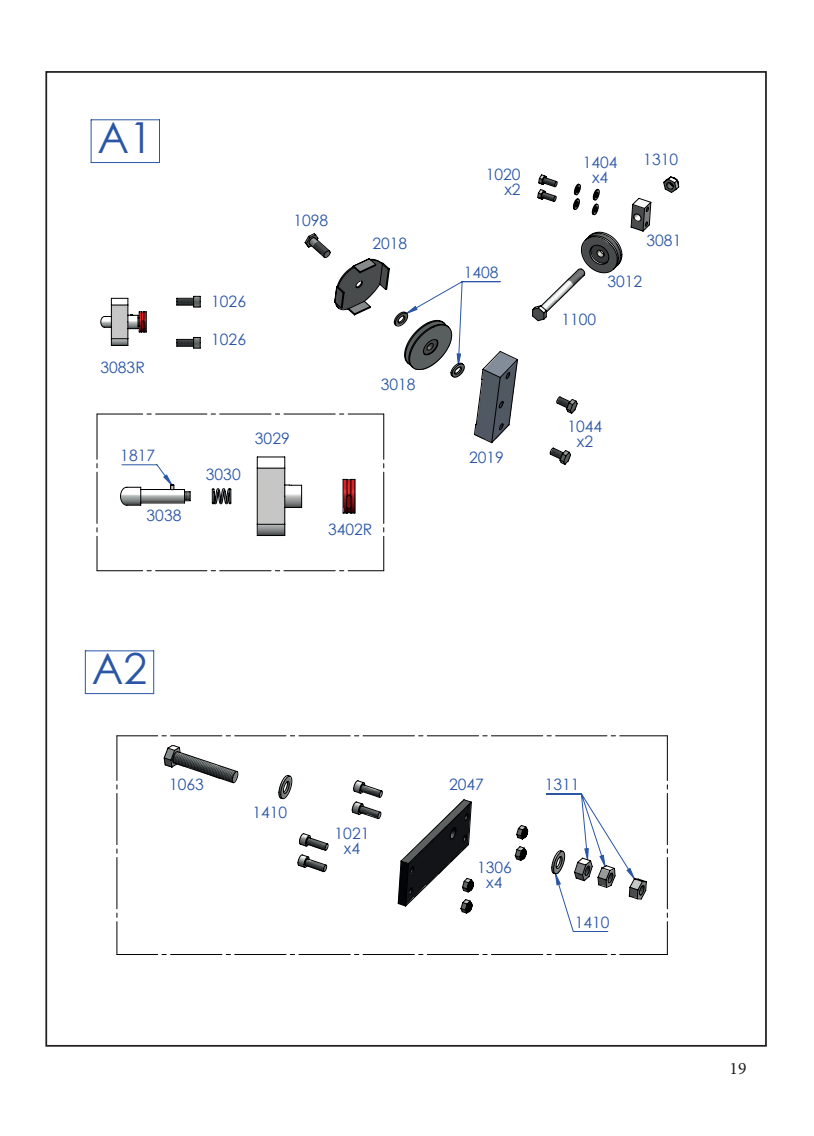
<style>
.page{position:relative;width:814px;height:1136px;background:#fff}
.page>*{position:absolute;margin:0;border:0;box-sizing:border-box;transform-origin:0 0}
.t1{font:42.7px "Century Gothic";color:#2a56a5}
.t2{font:17.5px "Minion Pro";color:#231f20}
.t3{font:15.75px/15.2px "Century Gothic";color:#2a56a5;text-align:center}
</style>
<div class="page">
<hr style="left:91px;top:120px;width:1px;height:43px;background:#2a56a5">
<hr style="left:91px;top:120px;width:68px;height:1px;background:#2a56a5">
<hr style="left:159px;top:120px;width:1px;height:43px;background:#2a56a5">
<hr style="left:91px;top:162px;width:68px;height:1px;background:#2a56a5">
<hr style="left:85px;top:651px;width:1px;height:43px;background:#2a56a5">
<hr style="left:85px;top:651px;width:69px;height:1px;background:#2a56a5">
<hr style="left:85px;top:693px;width:69px;height:1px;background:#2a56a5">
<svg style="left:100px;top:297px;width:47px;height:49px"></svg>
<svg style="left:97px;top:414px;width:287px;height:157px"></svg>
<svg style="left:176px;top:337px;width:25px;height:12px"></svg>
<svg style="left:176px;top:296px;width:25px;height:12px"></svg>
<svg style="left:117px;top:736px;width:551px;height:219px"></svg>
<svg style="left:163px;top:745px;width:484px;height:169px"></svg>
<svg style="left:537px;top:174px;width:143px;height:108px"></svg>
<svg style="left:304px;top:232px;width:274px;height:234px"></svg>
<p class="t1" style="left:98px;top:108px;width:57px">A1</p>
<p class="t3" style="left:100px;top:359px;width:46px">3083R</p>
<p class="t3" style="left:120px;top:448px;width:36px">1817</p>
<p class="t3" style="left:146px;top:508px;width:36px">3038</p>
<p class="t3" style="left:293px;top:213px;width:36px">1098</p>
<p class="t3" style="left:372px;top:236px;width:36px">2018</p>
<p class="t3" style="left:211px;top:293px;width:36px">1026</p>
<p class="t3" style="left:211px;top:331px;width:36px">1026</p>
<p class="t3" style="left:206px;top:466px;width:36px">3030</p>
<p class="t3" style="left:255px;top:431px;width:36px">3029</p>
<p class="t3" style="left:381px;top:376px;width:36px">3018</p>
<p class="t3" style="left:328px;top:521px;width:46px">3402R</p>
<p class="t3" style="left:486px;top:167px;width:36px;text-align:right">1020 x2</p>
<p class="t3" style="left:463px;top:265px;width:36px">1408</p>
<p class="t3" style="left:469px;top:449px;width:36px">2019</p>
<p class="t3" style="left:582px;top:155px;width:36px">1404 x4</p>
<p class="t3" style="left:643px;top:152px;width:36px">1310</p>
<p class="t3" style="left:646px;top:233px;width:36px">3081</p>
<p class="t3" style="left:561px;top:311px;width:36px">1100</p>
<p class="t3" style="left:607px;top:273px;width:36px">3012</p>
<p class="t3" style="left:567px;top:418px;width:36px">1044 x2</p>
<p class="t1" style="left:92px;top:639px;width:57px">A2</p>
<p class="t3" style="left:169px;top:777px;width:36px">1063</p>
<p class="t3" style="left:252px;top:804px;width:36px">1410</p>
<p class="t3" style="left:334px;top:826px;width:36px">1021 x4</p>
<p class="t3" style="left:449px;top:777px;width:36px">2047</p>
<p class="t3" style="left:477px;top:860px;width:36px">1306 x4</p>
<p class="t3" style="left:544px;top:777px;width:36px">1311</p>
<p class="t3" style="left:574px;top:915px;width:36px">1410</p>
<p class="t2" style="left:729px;top:1057px;width:18px">19</p>
</div>
